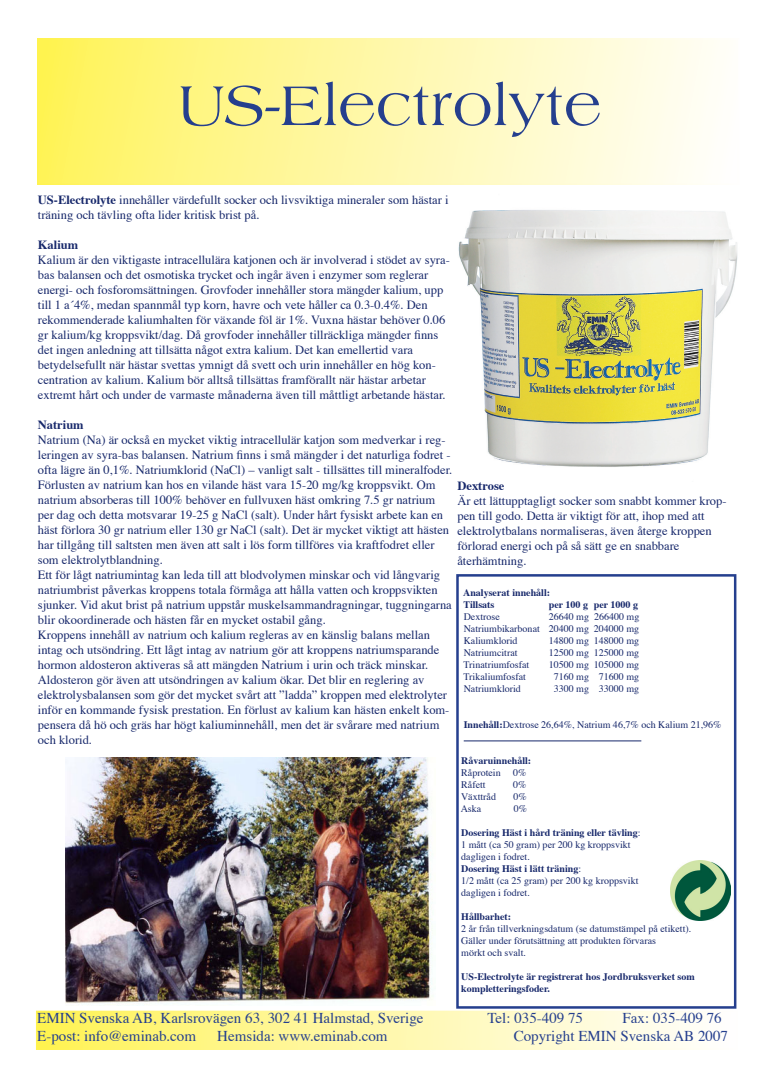
<style>
.page{position:relative;width:780px;height:1088px;background:#fff}
.page>*{position:absolute;margin:0;border:0;box-sizing:border-box;transform-origin:0 0}
.t1{font:60px "Americana Std";color:#253f8e}
.t2{font:15px "Times";color:#253f8e}
.t3{font:12.5px/15px "Times";color:#17286b}
.t4{font:700 12.5px "Times";color:#17286b}
.t5{font:10px "Times";color:#17286b}
.t6{font:700 10px "Times";color:#17286b}
.s1{font-weight:700}
.s2{font-weight:400}
</style>
<div class="page">
<div style="left:38px;top:39px;width:700px;height:145px;background:linear-gradient(to right,#fff35a,#fffefd)"></div>
<div style="left:37px;top:38px;width:702px;height:147px;border:1px solid #fff"></div>
<div style="left:37px;top:1011px;width:700px;height:38px;background:linear-gradient(to right,#fff357,#fffeff)"></div>
<div style="left:36px;top:1010px;width:702px;height:39px;border:1px solid #fff"></div>
<hr style="left:463px;top:741px;width:178px;height:1px;background:#17286b">
<div style="left:456px;top:574px;width:280px;height:435px;border:2px solid #253f8e"></div>
<img style="left:458px;top:210px;width:280px;height:257px">
<img style="left:66px;top:758px;width:366px;height:247px">
<img style="left:671px;top:860px;width:59px;height:60px">
<p class="t1" style="left:178px;top:72px;width:425px">US-Electrolyte</p>
<p class="t3" style="left:38px;top:191px;width:412px"><span class="s1">US-Electrolyte</span> innehåller värdefullt socker och livsviktiga mineraler som hästar i träning och tävling ofta lider kritisk brist på.</p>
<p class="t4" style="left:38px;top:233px;width:42px">Kalium</p>
<p class="t3" style="left:38px;top:251px;width:413px">Kalium är den viktigaste intracellulära katjonen och är involverad i stödet av syra&shy;bas balansen och det osmotiska trycket och ingår även i enzymer som reglerar energi- och fosforomsättningen. Grovfoder innehåller stora mängder kalium, upp till 1 a´4%, medan spannmål typ korn, havre och vete håller ca 0.3-0.4%. Den rekommenderade kaliumhalten för växande föl är 1%. Vuxna hästar behöver 0.06 gr kalium/kg kroppsvikt/dag. Då grovfoder innehåller tillräckliga mängder finns det ingen anledning att tillsätta något extra kalium. Det kan emellertid vara</p>
<p class="t3" style="left:38px;top:356px;width:409px">betydelsefullt när hästar svettas ymnigt då svett och urin innehåller en hög kon&shy;centration av kalium. Kalium bör alltså tillsättas framförallt när hästar arbetar extremt hårt och under de varmaste månaderna även till måttligt arbetande hästar.</p>
<p class="t4" style="left:38px;top:413px;width:47px">Natrium</p>
<p class="t3" style="left:38px;top:431px;width:416px">Natrium (Na) är också en mycket viktig intracellulär katjon som medverkar i reg&shy;leringen av syra-bas balansen. Natrium finns i små mängder i det naturliga fodret - ofta lägre än 0,1%. Natriumklorid (NaCl) – vanligt salt - tillsättes till mineralfoder.<br>Förlusten av natrium kan hos en vilande häst vara 15-20 mg/kg kroppsvikt. Om</p>
<p class="t3" style="left:38px;top:491px;width:413px">natrium absorberas till 100% behöver en fullvuxen häst omkring 7.5 gr natrium per dag och detta motsvarar 19-25 g NaCl (salt). Under hårt fysiskt arbete kan en häst förlora 30 gr natrium eller 130 gr NaCl (salt). Det är mycket viktigt att hästen har tillgång till saltsten men även att salt i lös form tillföres via kraftfodret eller som elektrolytblandning.</p>
<p class="t3" style="left:38px;top:566px;width:415px">Ett för lågt natriumintag kan leda till att blodvolymen minskar och vid långvarig natriumbrist påverkas kroppens totala förmåga att hålla vatten och kroppsvikten sjunker. Vid akut brist på natrium uppstår muskelsammandragningar, tuggningarna blir okoordinerade och hästen får en mycket ostabil gång.</p>
<p class="t3" style="left:38px;top:626px;width:413px">Kroppens innehåll av natrium och kalium regleras av en känslig balans mellan intag och utsöndring. Ett lågt intag av natrium gör att kroppens natriumsparande hormon aldosteron aktiveras så att mängden Natrium i urin och träck minskar.<br>Aldosteron gör även att utsöndringen av kalium ökar. Det blir en reglering av elektrolysbalansen som gör det mycket svårt att ”ladda” kroppen med elektrolyter inför en kommande fysisk prestation. En förlust av kalium kan hästen enkelt kom&shy;pensera då hö och gräs har högt kaliuminnehåll, men det är svårare med natrium och klorid.</p>
<p class="t4" style="left:457px;top:473px;width:48px">Dextrose</p>
<p class="t3" style="left:457px;top:492px;width:271px">Är ett lättupptagligt socker som snabbt kommer krop&shy;pen till godo. Detta är viktigt för att, ihop med att elektrolytbalans normaliseras, även återge kroppen förlorad energi och på så sätt ge en snabbare</p>
<p class="t3" style="left:457px;top:552px;width:71px">återhämtning.</p>
<p class="t6" style="left:463px;top:583px;width:88px">Analyserat innehåll:</p>
<p class="t6" style="left:463px;top:595px;width:32px">Tillsats</p>
<p class="t6" style="left:548px;top:595px;width:91px">per 100 g per 1000 g</p>
<p class="t5" style="left:463px;top:607px;width:38px">Dextrose</p>
<p class="t5" style="left:548px;top:607px;width:92px">26640 mg 266400 mg</p>
<p class="t5" style="left:463px;top:619px;width:177px">Natriumbikarbonat 20400 mg 204000 mg</p>
<p class="t5" style="left:463px;top:631px;width:55px">Kaliumklorid</p>
<p class="t5" style="left:548px;top:631px;width:92px">14800 mg 148000 mg</p>
<p class="t5" style="left:463px;top:643px;width:55px">Natriumcitrat</p>
<p class="t5" style="left:548px;top:643px;width:92px">12500 mg 125000 mg</p>
<p class="t5" style="left:463px;top:655px;width:67px">Trinatriumfosfat</p>
<p class="t5" style="left:548px;top:655px;width:92px">10500 mg 105000 mg</p>
<p class="t5" style="left:463px;top:667px;width:64px">Trikaliumfosfat</p>
<p class="t5" style="left:553px;top:667px;width:87px">7160 mg 71600 mg</p>
<p class="t5" style="left:463px;top:679px;width:59px">Natriumklorid</p>
<p class="t5" style="left:553px;top:679px;width:87px">3300 mg 33000 mg</p>
<p class="t5" style="left:463px;top:715px;width:259px"><span class="s1">Innehåll:</span>Dextrose 26,64%, Natrium 46,7% och Kalium 21,96%</p>
<p class="t6" style="left:461px;top:751px;width:72px">Råvaruinnehåll:</p>
<p class="t5" style="left:461px;top:763px;width:41px">Råprotein</p>
<p class="t5" style="left:513px;top:763px;width:15px">0%</p>
<p class="t5" style="left:461px;top:775px;width:26px">Råfett</p>
<p class="t5" style="left:513px;top:775px;width:15px">0%</p>
<p class="t5" style="left:461px;top:787px;width:36px">Växttråd</p>
<p class="t5" style="left:513px;top:787px;width:15px">0%</p>
<p class="t5" style="left:460px;top:799px;width:22px">Aska</p>
<p class="t5" style="left:513px;top:799px;width:15px">0%</p>
<p class="t6" style="left:461px;top:823px;width:181px">Dosering Häst i hård träning eller tävling<span class="s2">:</span></p>
<p class="t5" style="left:461px;top:835px;width:171px">1 mått (ca 50 gram) per 200 kg kroppsvikt</p>
<p class="t5" style="left:461px;top:847px;width:70px">dagligen i fodret.</p>
<p class="t6" style="left:461px;top:859px;width:121px">Dosering Häst i lätt träning<span class="s2">:</span></p>
<p class="t5" style="left:461px;top:871px;width:179px">1/2 mått (ca 25 gram) per 200 kg kroppsvikt</p>
<p class="t5" style="left:461px;top:883px;width:70px">dagligen i fodret.</p>
<p class="t6" style="left:461px;top:907px;width:51px">Hållbarhet:</p>
<p class="t5" style="left:461px;top:919px;width:231px">2 år från tillverkningsdatum (se datumstämpel på etikett).</p>
<p class="t5" style="left:461px;top:931px;width:196px">Gäller under förutsättning att produkten förvaras</p>
<p class="t5" style="left:461px;top:943px;width:66px">mörkt och svalt.</p>
<p class="t6" style="left:461px;top:967px;width:235px">US-Electrolyte är registrerat hos Jordbruksverket som</p>
<p class="t6" style="left:461px;top:979px;width:90px">kompletteringsfoder.</p>
<p class="t2" style="left:37px;top:1004px;width:388px">EMIN Svenska AB, Karlsrovägen 63, 302 41 Halmstad, Sverige</p>
<p class="t2" style="left:487px;top:1004px;width:97px">Tel: 035-409 75</p>
<p class="t2" style="left:622px;top:1004px;width:101px">Fax: 035-409 76</p>
<p class="t2" style="left:37px;top:1022px;width:160px">E-post: info@eminab.com</p>
<p class="t2" style="left:217px;top:1022px;width:172px">Hemsida: www.eminab.com</p>
<p class="t2" style="left:513px;top:1022px;width:216px">Copyright EMIN Svenska AB 2007</p>
</div>
